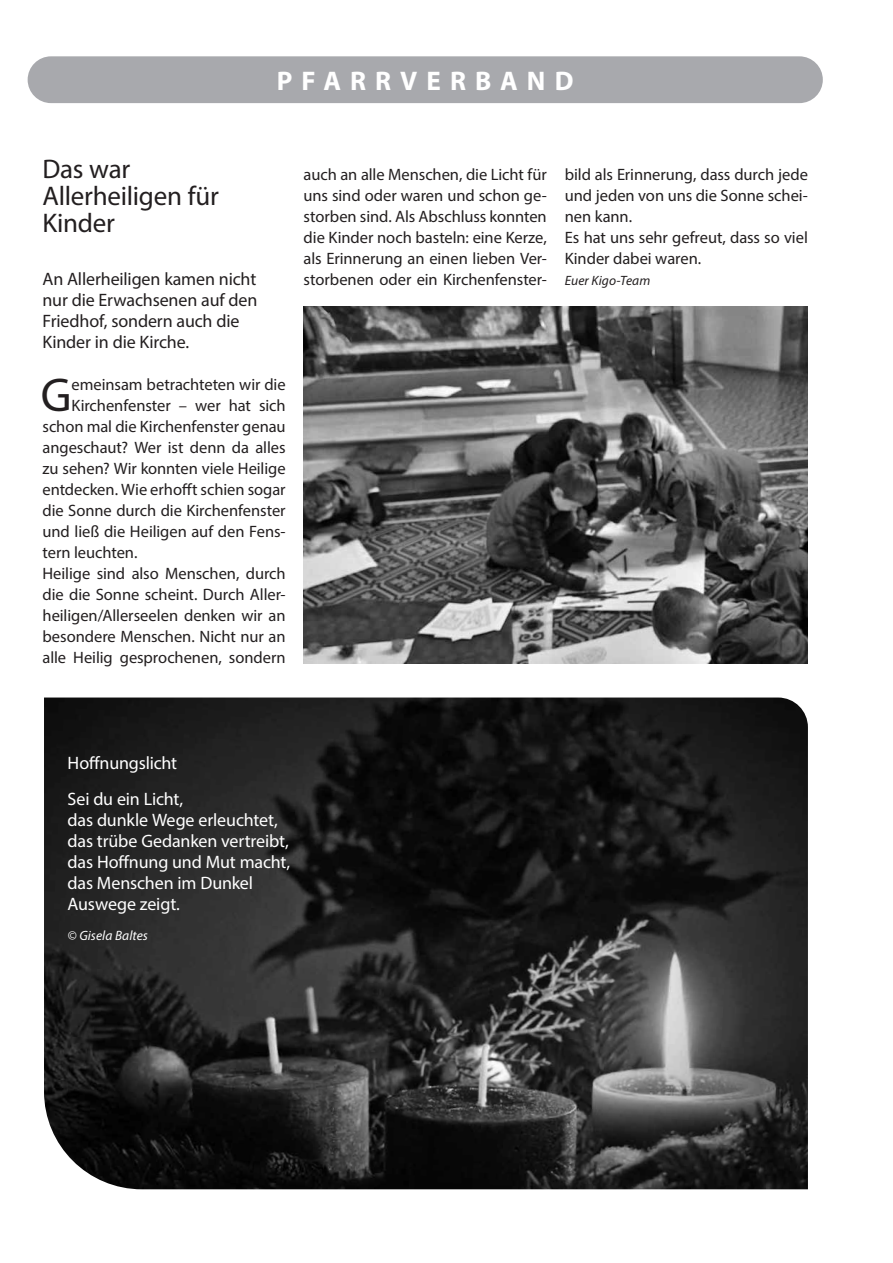
<style>
.page{position:relative;width:893px;height:1263px;background:#fff}
.page>*{position:absolute;margin:0;border:0;box-sizing:border-box;transform-origin:0 0}
.t1{font:47.7px "Myriad Pro";color:#231f20}
.t2{font:27px/27px "Myriad Pro";letter-spacing:-.01em;color:#231f20}
.t3{font:700 27px "Myriad Pro";letter-spacing:.33em;color:#fff}
.t4{font:18px/21px "Myriad Pro";letter-spacing:-.01em;color:#fff}
.t5{font:18px/21px "Myriad Pro";letter-spacing:-.005em;color:#231f20}
.t6{font:16.5px/21px "Myriad Pro";letter-spacing:-.005em;color:#231f20;text-align:justify}
.t7{font:italic 13.5px "Myriad Pro";letter-spacing:.01em;color:#231f20}
.t8{font:italic 13.5px "Myriad Pro";letter-spacing:.005em;color:#fff}
</style>
<div class="page">
<div style="left:28px;top:56px;width:795px;height:47px;background:#a8a9ad;border-radius:23px"></div>
<img style="left:304px;top:306px;width:504px;height:357px">
<img style="left:44px;top:697px;width:764px;height:492px">
<h2 class="t3" style="left:277px;top:63px;width:298px">PFARRVERBAND</h2>
<h2 class="t2" style="left:43px;top:155px;width:178px">Das war<br>Allerheiligen für<br>Kinder</h2>
<p class="t5" style="left:43px;top:268px;width:216px">An Allerheiligen kamen nicht nur die Erwachsenen auf den<br>Friedhof, sondern auch die<br>Kinder in die Kirche.</p>
<h1 class="t1" style="left:41px;top:366px;width:32px">G</h1>
<p class="t6" style="left:72px;top:374px;width:216px">emeinsam betrachteten wir die</p>
<p class="t6" style="left:72px;top:395px;width:216px">Kirchenfenster – wer hat sich</p>
<p class="t6" style="left:43px;top:416px;width:245px">schon mal die Kirchenfenster genau</p>
<p class="t6" style="left:43px;top:437px;width:245px">angeschaut? Wer ist denn da alles</p>
<p class="t6" style="left:43px;top:458px;width:245px">zu sehen? Wir konnten viele Heilige</p>
<p class="t6" style="left:43px;top:479px;width:245px">entdecken. Wie erhofft schien sogar</p>
<p class="t6" style="left:43px;top:500px;width:245px">die Sonne durch die Kirchenfenster</p>
<p class="t6" style="left:43px;top:521px;width:245px">und ließ die Heiligen auf den Fens-</p>
<p class="t6" style="left:43px;top:542px;width:96px">tern leuchten.</p>
<p class="t6" style="left:43px;top:563px;width:245px">Heilige sind also Menschen, durch</p>
<p class="t6" style="left:43px;top:584px;width:245px">die die Sonne scheint. Durch Aller-</p>
<p class="t6" style="left:43px;top:605px;width:245px">heiligen/Allerseelen denken wir an</p>
<p class="t6" style="left:43px;top:626px;width:245px">besondere Menschen. Nicht nur an</p>
<p class="t6" style="left:43px;top:647px;width:245px">alle Heilig gesprochenen, sondern</p>
<p class="t6" style="left:304px;top:164px;width:245px">auch an alle Menschen, die Licht für uns sind oder waren und schon ge&shy;storben sind. Als Abschluss konnten die Kinder noch basteln: eine Kerze, als Erinnerung an einen lieben Ver&shy;storbenen oder ein Kirchenfenster-</p>
<p class="t6" style="left:565px;top:164px;width:245px;text-align:left">bild als Erinnerung, dass durch jede und jeden von uns die Sonne schei&shy;nen kann.<br>Es hat uns sehr gefreut, dass so viel<br>Kinder dabei waren.</p>
<p class="t7" style="left:565px;top:272px;width:87px">Euer Kigo-Team</p>
<p class="t4" style="left:68px;top:744px;width:117px;line-height:36px">Hoffnungslicht<br>Sei du ein Licht,</p>
<p class="t4" style="left:68px;top:809px;width:224px">das dunkle Wege erleuchtet, das trübe Gedanken vertreibt, das Hoffnung und Mut macht, das Menschen im Dunkel<br>Auswege zeigt.</p>
<p class="t8" style="left:68px;top:927px;width:82px">© Gisela Baltes</p>
</div>
